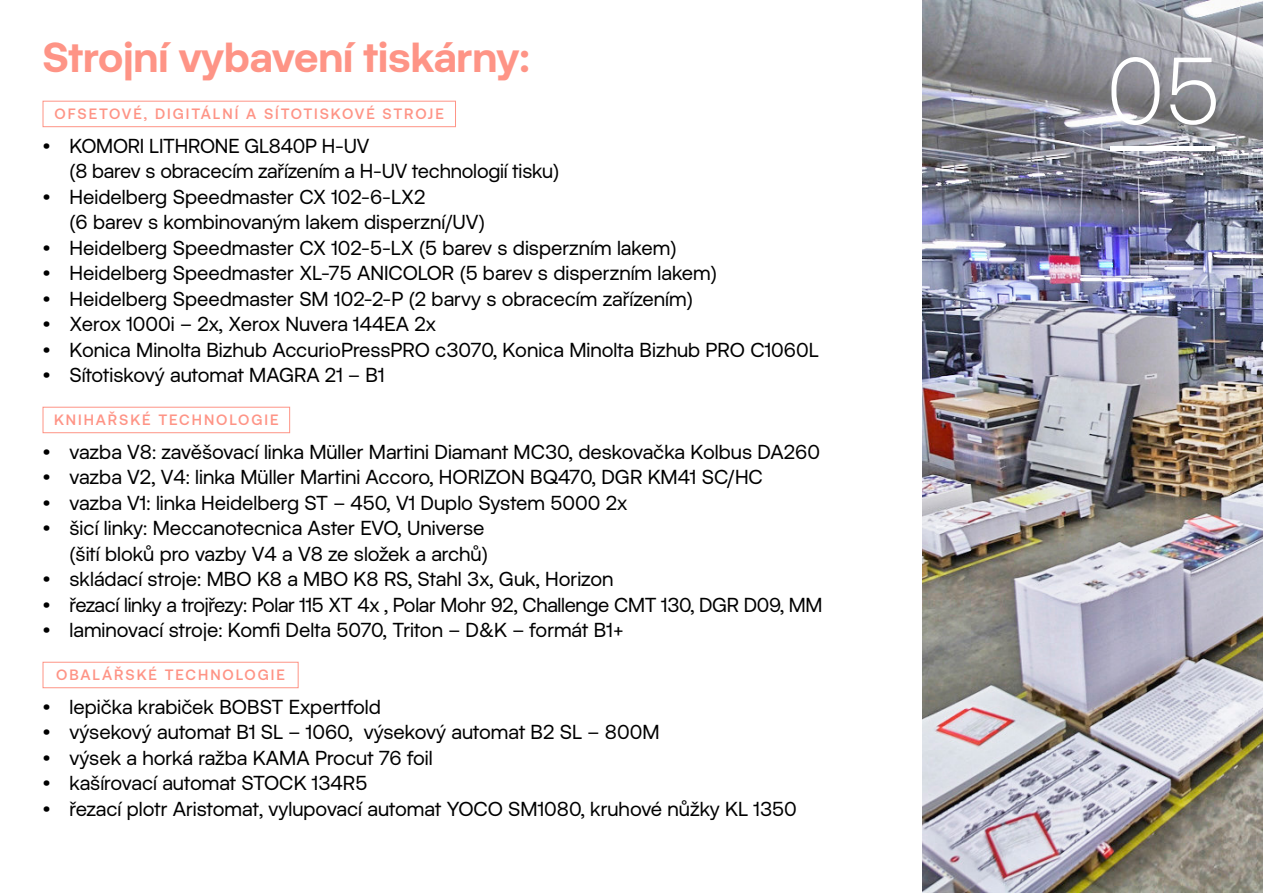
<style>
.page{position:relative;width:1263px;height:893px;background:#fff}
.page>*{position:absolute;margin:0;border:0;box-sizing:border-box;transform-origin:0 0}
.t1{font:300 95.4px "Aeonik";color:#fff}
.t2{font:700 42px "Aeonik";color:#fe9486}
.t3{font:20.25px/25.5px "Aeonik";color:#000}
.t4{font:500 15px "Aeonik";letter-spacing:.13em;color:#fe9486}
</style>
<div class="page">
<img style="left:923px;top:0;width:340px;height:892px">
<div style="left:43px;top:101px;width:413px;height:26px;border:1px solid #fe9486"></div>
<div style="left:43px;top:407px;width:247px;height:26px;border:1px solid #fe9486"></div>
<div style="left:43px;top:662px;width:256px;height:26px;border:1px solid #fe9486"></div>
<h2 class="t2" style="left:43px;top:33px;width:489px">Strojní vybavení tiskárny:</h2>
<p class="t4" style="left:55px;top:106px;width:391px">OFSETOVÉ, DIGITÁLNÍ A SÍTOTISKOVÉ STROJE</p>
<p class="t3" style="left:43px;top:133px;width:82px">• KOMORI</p>
<p class="t3" style="left:149px;top:133px;width:13px">LITHRONE</p>
<p class="t3" style="left:70px;top:133px;width:491px;text-indent:175px">GL840P H-UV<br>(8 barev s obracecím zařízením a H -UV technologií tisku)</p>
<p class="t3" style="left:70px;top:184px;width:417px;text-indent:-27px">• Heidelberg Speedmaster CX 102-6-LX2<br>(6 barev s kombinovaným lakem disperzní/UV)</p>
<p class="t3" style="left:43px;top:235px;width:635px">• Heidelberg Speedmaster CX 102-5-LX (5 barev s disperzním lakem)</p>
<p class="t3" style="left:43px;top:260px;width:328px">• Heidelberg Speedmaster XL-75 ANICOLOR</p>
<p class="t3" style="left:460px;top:260px;width:259px">(5 barev s disperzním lakem)</p>
<p class="t3" style="left:43px;top:286px;width:652px">• Heidelberg Speedmaster SM 102-2-P (2 barvy s obracecím zařízením)</p>
<p class="t3" style="left:43px;top:311px;width:395px">• Xerox 1000i – 2x, Xerox Nuvera 144EA 2x</p>
<p class="t3" style="left:43px;top:337px;width:362px">• Konica Minolta Bizhub AccurioPressPRO</p>
<p class="t3" style="left:435px;top:337px;width:284px">c3070, Konica Minolta Bizhub PRO</p>
<p class="t3" style="left:750px;top:337px;width:68px">C1060L</p>
<p class="t3" style="left:43px;top:362px;width:239px">• Sítotiskový automat MAGRA</p>
<p class="t3" style="left:325px;top:362px;width:61px">21 – B1</p>
<p class="t4" style="left:54px;top:412px;width:226px">KNIHAŘSKÉ TECHNOLOGIE</p>
<p class="t3" style="left:43px;top:439px;width:779px">• vazba V8: zavěšovací linka Müller Martini Diamant MC30, deskovačka Kolbus DA260</p>
<p class="t3" style="left:43px;top:464px;width:410px">• vazba V2, V4: linka Müller Martini Accoro, HORIZON</p>
<p class="t3" style="left:530px;top:464px;width:219px">BQ470, DGR KM41 SC/HC</p>
<p class="t3" style="left:43px;top:490px;width:586px">• vazba V1: linka Heidelberg ST – 450, V1 Duplo System 5000 2x</p>
<p class="t3" style="left:43px;top:515px;width:447px;text-align:right">• šicí linky: Meccanotecnica Aster EVO, Universe (šití bloků pro vazby V4 a V8 ze složek a archů)</p>
<p class="t3" style="left:43px;top:566px;width:572px">• skládací stroje: MBO K8 a MBO K8 RS, Stahl 3x, Guk, Horizon</p>
<p class="t3" style="left:43px;top:592px;width:781px">• řezací linky a trojřezy: Polar 115 XT 4x , Polar Mohr 92, Challenge CMT 130, DGR D09, MM</p>
<p class="t3" style="left:43px;top:617px;width:583px">• laminovací stroje: Komfi Delta 5070, Triton – D&amp;K – formát B1+</p>
<p class="t4" style="left:56px;top:667px;width:230px">OBALÁŘSKÉ TECHNOLOGIE</p>
<p class="t3" style="left:43px;top:694px;width:340px">• lepička krabiček BOBST Expertfold</p>
<p class="t3" style="left:43px;top:719px;width:618px">• výsekový automat B1 SL – 1060, výsekový automat B2 SL – 800M</p>
<p class="t3" style="left:43px;top:745px;width:392px">• výsek a horká ražba KAMA Procut 76 foil</p>
<p class="t3" style="left:43px;top:770px;width:213px">• kašírovací automat STOCK</p>
<p class="t3" style="left:312px;top:770px;width:57px">134R5</p>
<p class="t3" style="left:43px;top:796px;width:419px">• řezací plotr Aristomat, vylupovací automat YOCO</p>
<p class="t3" style="left:508px;top:796px;width:290px">SM1080, kruhové nůžky KL 1350</p>
<h1 class="t1" style="left:1106px;top:39px;width:116px">05</h1>
<h1 class="t1" style="left:1105px;top:90px;width:117px">——</h1>
</div>
